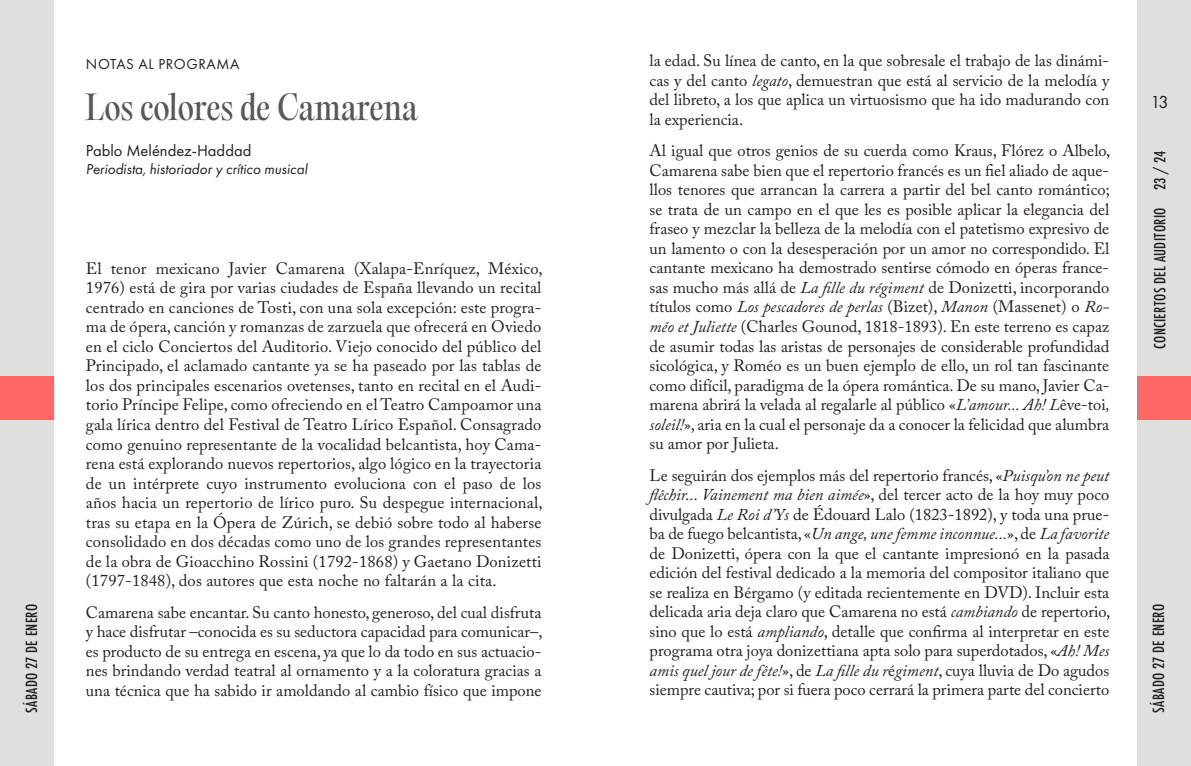
<style>
.page{position:relative;width:1191px;height:766px;background:#fff}
.page>*{position:absolute;margin:0;border:0;box-sizing:border-box;transform-origin:0 0}
.t1{font:33px "PP Editorial Old";letter-spacing:-.01em;color:#57585a}
.t2{font:18px "Futura PT";color:#231f20}
.t3{font:16.5px/19.5px "Adobe Caslon Pro";color:#231f20;text-align:justify}
.t4{font:16.5px "Futura PT";color:#231f20}
.t5{font:500 condensed 15px "Futura";letter-spacing:.02em;color:#231f20}
.t6{font:italic 15px "Futura PT";color:#231f20}
.t7{font:15px "Futura PT";letter-spacing:.04em;color:#231f20}
.s1{font-style:italic}
</style>
<div class="page">
<div style="left:0;top:0;width:54px;height:765px;background:#e1dfde"></div>
<div style="left:0;top:376px;width:54px;height:44px;background:#f66"></div>
<div style="left:1137px;top:0;width:54px;height:765px;background:#e1dfde"></div>
<div style="left:1137px;top:376px;width:54px;height:44px;background:#f66"></div>
<p class="t5" style="left:22px;top:712px;width:110px;rotate:-90deg">SÁBADO 27 DE ENERO</p>
<p class="t7" style="left:86px;top:55px;width:155px">NOTAS AL PROGRAMA</p>
<h1 class="t1" style="left:86px;top:84px;width:333px">Los colores de Camarena</h1>
<p class="t4" style="left:86px;top:140px;width:167px">Pablo Meléndez-Haddad</p>
<p class="t6" style="left:86px;top:160px;width:223px">Periodista, historiador y crítico musical</p>
<p class="t3" style="left:86px;top:258px;width:458px">El tenor mexicano Javier Camarena (Xalapa-Enríquez, México, 1976) está de gira por varias ciudades de España llevando un recital centrado en canciones de Tosti, con una sola excepción: este progra&shy;ma de ópera, canción y romanzas de zarzuela que ofrecerá en Oviedo en el ciclo Conciertos del Auditorio. Viejo conocido del público del Principado, el aclamado cantante ya se ha paseado por las tablas de los dos principales escenarios ovetenses, tanto en recital en el Audi&shy;torio Príncipe Felipe, como ofreciendo en el Teatro Campoamor una gala lírica dentro del Festival de Teatro Lírico Español. Consagrado como genuino representante de la vocalidad belcantista, hoy Cama&shy;rena está explorando nuevos repertorios, algo lógico en la trayectoria de un intérprete cuyo instrumento evoluciona con el paso de los años hacia un repertorio de lírico puro. Su despegue internacional, tras su etapa en la Ópera de Zúrich, se debió sobre todo al haberse consolidado en dos décadas como uno de los grandes representantes de la obra de Gioacchino Rossini (1792-1868) y Gaetano Donizetti (1797-1848), dos autores que esta noche no faltarán a la cita.</p>
<p class="t3" style="left:86px;top:602px;width:458px">Camarena sabe encantar. Su canto honesto, generoso, del cual disfruta y hace disfrutar –conocida es su seductora capacidad para comunicar–, es producto de su entrega en escena, ya que lo da todo en sus actuacio&shy;nes brindando verdad teatral al ornamento y a la coloratura gracias a una técnica que ha sabido ir amoldando al cambio físico que impone</p>
<p class="t3" style="left:649px;top:51px;width:461px">la edad. Su línea de canto, en la que sobresale el trabajo de las dinámi&shy;cas y del canto <span class="s1">legato</span>, demuestran que está al servicio de la melodía y del libreto, a los que aplica un virtuosismo que ha ido madurando con la experiencia.</p>
<p class="t3" style="left:649px;top:141px;width:462px">Al igual que otros genios de su cuerda como Kraus, Flórez o Albelo, Camarena sabe bien que el repertorio francés es un fiel aliado de aque&shy;llos tenores que arrancan la carrera a partir del bel canto romántico; se trata de un campo en el que les es posible aplicar la elegancia del fraseo y mezclar la belleza de la melodía con el patetismo expresivo de un lamento o con la desesperación por un amor no correspondido. El cantante mexicano ha demostrado sentirse cómodo en óperas france&shy;sas mucho más allá de <span class="s1">La fille du régiment</span> de Donizetti, incorporando títulos como <span class="s1">Los pescadores de perlas</span> (Bizet), <span class="s1">Manon</span> (Massenet) o <span class="s1">Ro&shy;méo et Juliette</span> (Charles Gounod, 1818-1893). En este terreno es capaz de asumir todas las aristas de personajes de considerable profundidad sicológica, y Roméo es un buen ejemplo de ello, un rol tan fascinante como difícil, paradigma de la ópera romántica. De su mano, Javier Ca&shy;marena abrirá la velada al regalarle al público «<span class="s1">L’amour... Ah! L</span>êve-toi<span class="s1">, soleil!</span>», aria en la cual el personaje da a conocer la felicidad que alumbra su amor por Julieta.</p>
<p class="t3" style="left:649px;top:465px;width:462px">Le seguirán dos ejemplos más del repertorio francés, «<span class="s1">Puisqu’on ne peut flêchir... Vainement ma bien aimée</span>», del tercer acto de la hoy muy poco divulgada <span class="s1">Le Roi d’Ys</span> de Édouard Lalo (1823-1892), y toda una prue&shy;ba de fuego belcantista, «<span class="s1">Un ange, une femme inconnue...</span>», de <span class="s1">La favorite </span>de Donizetti, ópera con la que el cantante impresionó en la pasada edición del festival dedicado a la memoria del compositor italiano que se realiza en Bérgamo (y editada recientemente en DVD). Incluir esta delicada aria deja claro que Camarena no está <span class="s1">cambiando</span> de repertorio, sino que lo está <span class="s1">ampliando</span>, detalle que confirma al interpretar en este programa otra joya donizettiana apta solo para superdotados, «<span class="s1">Ah! Mes amis quel jour de fête!</span>», de <span class="s1">La fille du r</span>é<span class="s1">giment</span>, cuya lluvia de Do agudos siempre cautiva; por si fuera poco cerrará la primera parte del concierto</p>
<p class="t2" style="left:1150px;top:92px;width:19px">13</p>
<p class="t5" style="left:1150px;top:349px;width:199px;rotate:-90deg">CONCIERTOS DEL AUDITORIO 23 / 24</p>
<p class="t5" style="left:1149px;top:712px;width:110px;rotate:-90deg">SÁBADO 27 DE ENERO</p>
</div>
